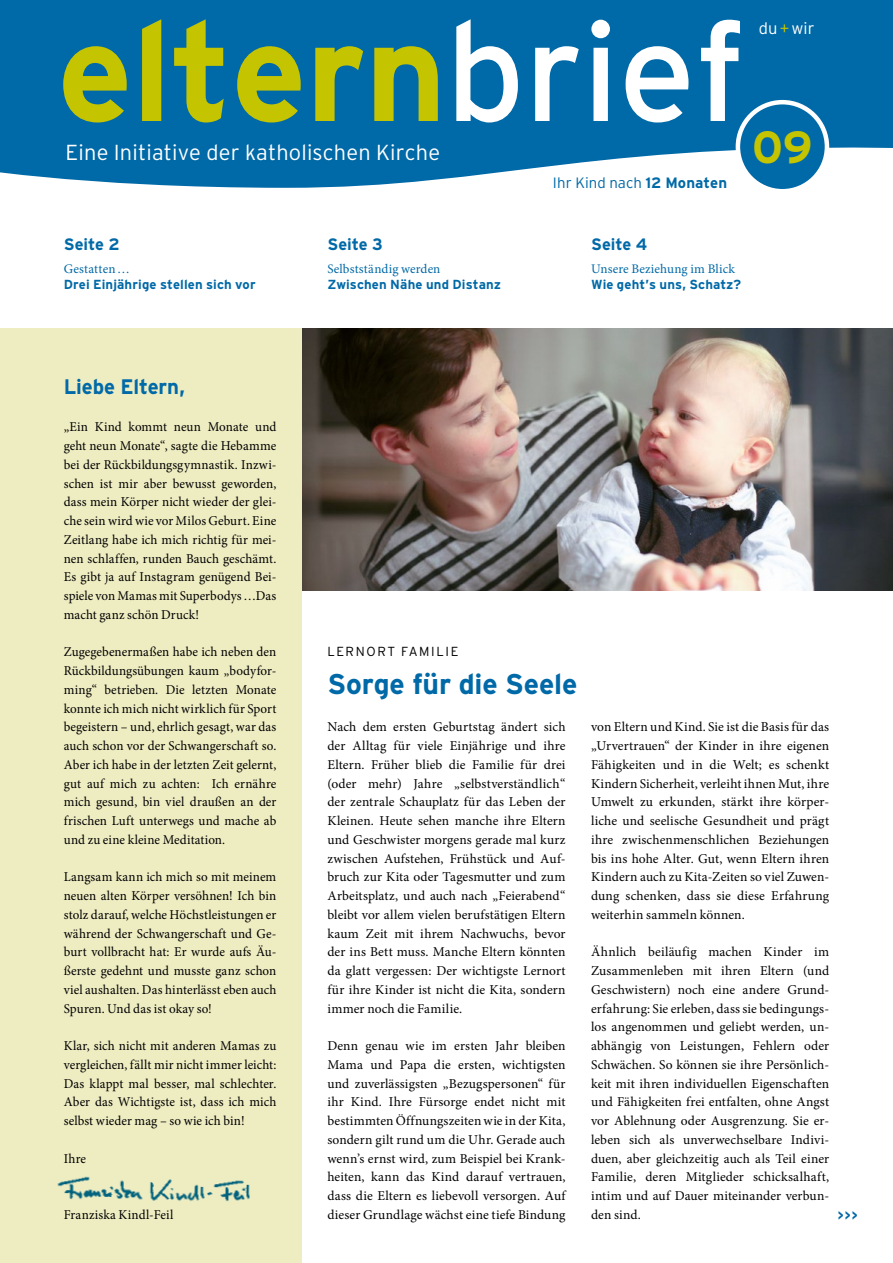
<style>
.page{position:relative;width:893px;height:1263px;background:#fff}
.page>*{position:absolute;margin:0;border:0;box-sizing:border-box;transform-origin:0 0}
.t1{font:700 139.5px "Interstate";letter-spacing:-.005em;color:#c5c400}
.t2{font:700 45px "Interstate";color:#c5c400}
.Headline__2015{font:700 28.5px "Interstate";letter-spacing:-.005em;color:#0069a7}
.t3{font:300 21.75px "Interstate";letter-spacing:.01em;color:#fff}
.t4{font:700 21px "Interstate";letter-spacing:-.005em;color:#0069a7}
.t5{font:700 16.5px "Interstate";letter-spacing:-.005em;color:#0069a7}
.t6{font:300 16.5px "Interstate";color:#fff}
.t7{font:300 15px "Interstate";letter-spacing:.005em;color:#0069a7}
.Lauftext__2015{font:13.5px/18.8px "Minion Pro";letter-spacing:.005em;color:#000;text-align:justify}
.Lauftext___Aufzählun{font:700 13.5px "Interstate";color:#0069a7}
.t8{font:700 13.2px/16.5px "Interstate";letter-spacing:.01em;color:#0069a7}
.t9{font:13.2px/16.5px "Minion Pro";letter-spacing:.01em;color:#0069a7}
.Dachzeile__2015{font:300 13.2px "Interstate";letter-spacing:.12em;color:#000}
.s1{font-weight:400;color:#fff}
.s2{color:#c5c400}
.s3{font-family:"Minion Pro";font-weight:400}
.s4{font-weight:700}
.s5{font-family:"Interstate";font-weight:700}
</style>
<div class="page">
<img style="left:302px;top:328px;width:591px;height:263px">
<div style="left:0;top:328px;width:302px;height:935px;background:#eeecc1"></div>
<img style="left:57px;top:1176px;width:193px;height:26px">
<svg style="left:0;top:0;width:893px;height:188px;background:#1474ad"></svg>
<div style="left:738px;top:102px;width:89px;height:89px;background:#0069a7;border-radius:50%"></div>
<div style="left:736px;top:100px;width:93px;height:93px;border:4px solid #fff;border-radius:50%"></div>
<p class="t1" style="left:58px;top:-6px;width:689px">eltern<span class="s1">brief</span></p>
<p class="t6" style="left:759px;top:19px;width:57px">du <span class="s2">+</span> wir</p>
<p class="t3" style="left:66px;top:140px;width:376px">Eine Initiative der katholischen Kirche</p>
<p class="t2" style="left:752px;top:122px;width:62px">09</p>
<p class="t5" style="left:64px;top:235px;width:57px">Seite 2</p>
<p class="t8" style="left:64px;top:260px;width:193px"><span class="s3">Gestatten…<br></span>Drei Einjährige stellen sich vor</p>
<p class="t5" style="left:327px;top:235px;width:57px">Seite 3</p>
<p class="t8" style="left:327px;top:260px;width:175px"><span class="s3">Selbstständig werden<br></span>Zwischen Nähe und Distanz</p>
<p class="t7" style="left:553px;top:174px;width:176px">Ihr Kind nach <span class="s4">12 Monaten</span></p>
<p class="t5" style="left:591px;top:235px;width:58px">Seite 4</p>
<p class="t9" style="left:591px;top:260px;width:151px">Unsere Beziehung im Blick<br><span class="s5">Wie geht’s uns, Schatz?</span></p>
<p class="t4" style="left:64px;top:375px;width:123px">Liebe Eltern,</p>
<p class="Lauftext__2015" style="left:64px;top:418px;width:214px">„Ein Kind kommt neun Monate und geht neun Monate“, sagte die Hebamme bei der Rückbildungsgymnastik. Inzwi&shy;schen ist mir aber bewusst geworden, dass mein Körper nicht wieder der glei&shy;che sein wird wie vor Milos Geburt. Eine Zeitlang habe ich mich richtig für mei&shy;nen schlaffen, runden Bauch geschämt.<br>Es gibt ja auf Instagram genügend Bei&shy;spiele von Mamas mit Superbodys…Das macht ganz schön Druck!</p>
<p class="Lauftext__2015" style="left:64px;top:643px;width:214px">Zugegebenermaßen habe ich neben den Rückbildungsübungen kaum „bodyfor&shy;ming“ betrieben. Die letzten Monate konnte ich mich nicht wirklich für Sport begeistern – und, ehrlich gesagt, war das auch schon vor der Schwangerschaft so.<br>Aber ich habe in der letzten Zeit gelernt, gut auf mich zu achten: Ich ernähre mich gesund, bin viel draußen an der frischen Luft unterwegs und mache ab und zu eine kleine Meditation.</p>
<p class="Lauftext__2015" style="left:64px;top:868px;width:214px">Langsam kann ich mich so mit meinem neuen alten Körper versöhnen! Ich bin stolz darauf, welche Höchstleistungen er während der Schwangerschaft und Ge&shy;burt vollbracht hat: Er wurde aufs Äu&shy;ßerste gedehnt und musste ganz schon viel aushalten. Das hinterlässt eben auch Spuren. Und das ist okay so!</p>
<p class="Lauftext__2015" style="left:64px;top:1036px;width:214px">Klar, sich nicht mit anderen Mamas zu vergleichen, fällt mir nicht immer leicht:<br>Das klappt mal besser, mal schlechter.<br>Aber das Wichtigste ist, dass ich mich selbst wieder mag – so wie ich bin!</p>
<p class="Lauftext__2015" style="left:64px;top:1149px;width:24px">Ihre</p>
<p class="Lauftext__2015" style="left:64px;top:1205px;width:111px">Franziska Kindl-Feil</p>
<p class="Dachzeile__2015" style="left:327px;top:644px;width:133px">LERNORT FAMILIE</p>
<p class="Headline__2015" style="left:327px;top:668px;width:251px">Sorge für die Seele</p>
<p class="Lauftext__2015" style="left:327px;top:718px;width:240px">Nach dem ersten Geburtstag ändert sich der Alltag für viele Einjährige und ihre Eltern. Früher blieb die Familie für drei (oder mehr) Jahre „selbstverständlich“ der zentrale Schauplatz für das Leben der Kleinen. Heute sehen manche ihre Eltern und Geschwister morgens gerade mal kurz zwischen Aufstehen, Frühstück und Auf&shy;bruch zur Kita oder Tagesmutter und zum Arbeitsplatz, und auch nach „Feierabend“ bleibt vor allem vielen berufstätigen Eltern kaum Zeit mit ihrem Nachwuchs, bevor der ins Bett muss. Manche Eltern könnten da glatt vergessen: Der wichtigste Lernort für ihre Kinder ist nicht die Kita, sondern immer noch die Familie.</p>
<p class="Lauftext__2015" style="left:327px;top:1036px;width:240px">Denn genau wie im ersten Jahr bleiben Mama und Papa die ersten, wichtigsten und zuverlässigsten „Bezugspersonen“ für ihr Kind. Ihre Fürsorge endet nicht mit bestimmten Öffnungszeiten wie in der Kita, sondern gilt rund um die Uhr. Gerade auch wenn’s ernst wird, zum Beispiel bei Krank&shy;heiten, kann das Kind darauf vertrauen, dass die Eltern es liebevoll versorgen. Auf dieser Grundlage wächst eine tiefe Bindung</p>
<p class="Lauftext__2015" style="left:591px;top:718px;width:240px">von Eltern und Kind. Sie ist die Basis für das „Urvertrauen“ der Kinder in ihre eigenen Fähigkeiten und in die Welt; es schenkt Kindern Sicherheit, verleiht ihnen Mut, ihre Umwelt zu erkunden, stärkt ihre körper&shy;liche und seelische Gesundheit und prägt ihre zwischenmenschlichen Beziehungen bis ins hohe Alter. Gut, wenn Eltern ihren Kindern auch zu Kita-Zeiten so viel Zuwen&shy;dung schenken, dass sie diese Erfahrung weiterhin sammeln können.</p>
<p class="Lauftext__2015" style="left:591px;top:943px;width:240px">Ähnlich beiläufig machen Kinder im Zusammenleben mit ihren Eltern (und Geschwistern) noch eine andere Grund&shy;erfahrung: Sie erleben, dass sie bedingungs&shy;los angenommen und geliebt werden, un&shy;abhängig von Leistungen, Fehlern oder Schwächen. So können sie ihre Persönlich&shy;keit mit ihren individuellen Eigenschaften und Fähigkeiten frei entfalten, ohne Angst vor Ablehnung oder Ausgrenzung. Sie er&shy;leben sich als unverwechselbare Indivi&shy;duen, aber gleichzeitig auch als Teil einer Familie, deren Mitglieder schicksalhaft, intim und auf Dauer miteinander verbun&shy;den sind.</p>
<p class="Lauftext___Aufzählun" style="left:838px;top:1207px;width:22px">&gt;&gt;&gt;</p>
</div>
